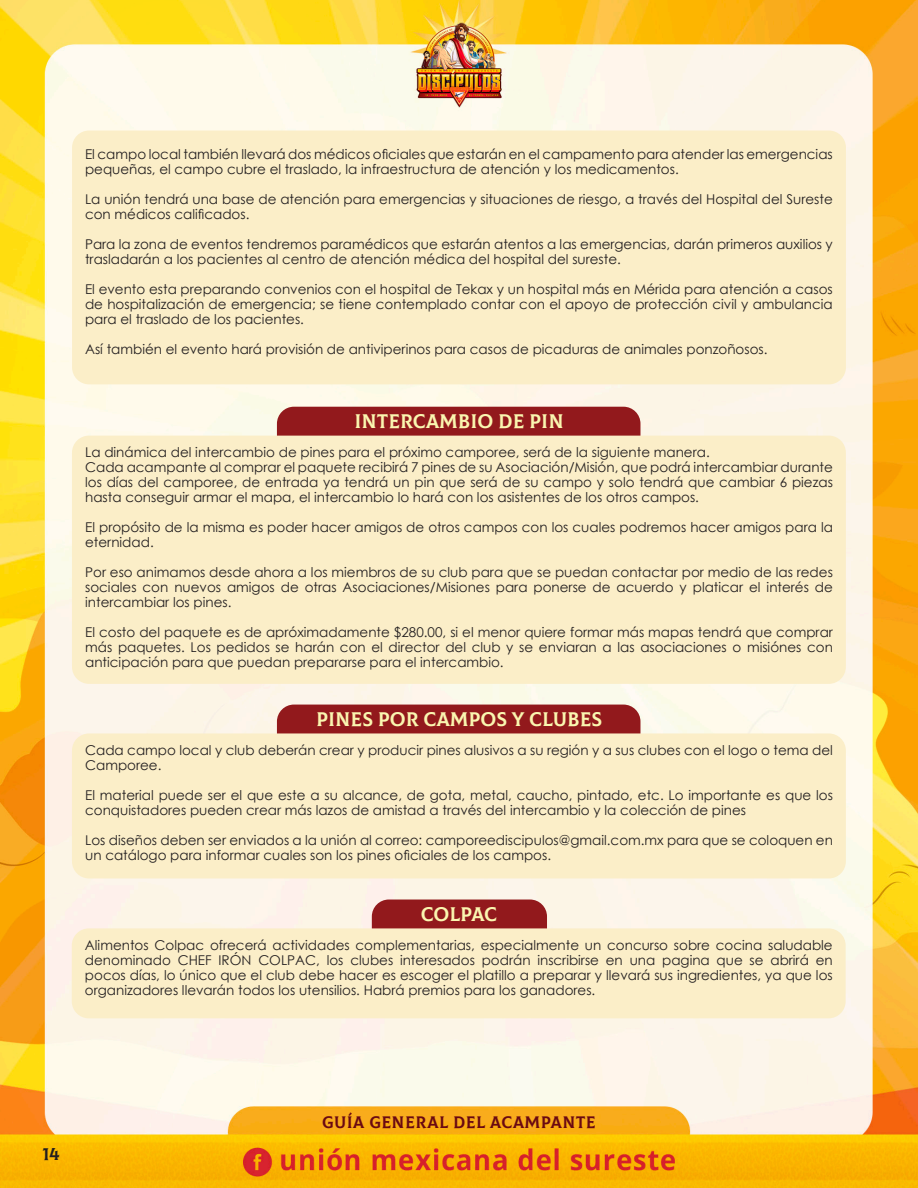
<style>
.page{position:relative;width:918px;height:1188px;background:#fff}
.page>*{position:absolute;margin:0;border:0;box-sizing:border-box;transform-origin:0 0}
.t1{font:19.5px "Colus";color:#faf6b0}
.t2{font:18px "Colus";color:#231f20}
.t3{font:16.5px "Colus";letter-spacing:.025em;color:#6a0912}
.t4{font:13.5px/15px "Century Gothic";color:#231f20}
</style>
<div class="page">
<img style="left:0;top:0;width:918px;height:1188px">
<div style="left:72px;top:131px;width:774px;height:253px;background:#fbeec8;border-radius:17px"></div>
<div style="left:277px;top:407px;width:363px;height:70px;background:#92191c;border-radius:17px"></div>
<div style="left:72px;top:436px;width:774px;height:248px;background:#fbeec8;border-radius:17px"></div>
<div style="left:277px;top:705px;width:363px;height:70px;background:#92191c;border-radius:17px"></div>
<div style="left:72px;top:733px;width:774px;height:145px;background:#fbeec8;border-radius:17px"></div>
<div style="left:372px;top:900px;width:175px;height:69px;background:#92191c;border-radius:17px"></div>
<div style="left:72px;top:928px;width:774px;height:90px;background:#fbeec8;border-radius:17px"></div>
<p class="t4" style="left:85px;top:146px;width:749px">El campo local también llevará dos médicos oficiales que estarán en el campamento para atender las emergencias pequeñas, el campo cubre el traslado, la infraestructura de atención y los medicamentos.</p>
<p class="t4" style="left:85px;top:191px;width:749px">La unión tendrá una base de atención para emergencias y situaciones de riesgo, a través del Hospital del Sureste con médicos calificados.</p>
<p class="t4" style="left:85px;top:236px;width:749px">Para la zona de eventos tendremos paramédicos que estarán atentos a las emergencias, darán primeros auxilios y trasladarán a los pacientes al centro de atención médica del hospital del sureste.</p>
<p class="t4" style="left:85px;top:281px;width:749px;text-align:justify">El evento esta preparando convenios con el hospital de Tekax y un hospital más en Mérida para atención a casos de hospitalización de emergencia; se tiene contemplado contar con el apoyo de protección civil y ambulancia para el traslado de los pacientes.</p>
<p class="t4" style="left:85px;top:341px;width:684px">Así también el evento hará provisión de antiviperinos para casos de picaduras de animales ponzoñosos.</p>
<p class="t1" style="left:354px;top:407px;width:211px">INTERCAMBIO DE PIN</p>
<p class="t4" style="left:85px;top:444px;width:626px">La dinámica del intercambio de pines para el próximo camporee, será de la siguiente manera.</p>
<p class="t4" style="left:85px;top:459px;width:749px;text-align:justify">Cada acampante al comprar el paquete recibirá 7 pines de su Asociación/Misión, que podrá intercambiar durante los días del camporee, de entrada ya tendrá un pin que será de su campo y solo tendrá que cambiar 6 piezas hasta conseguir armar el mapa, el intercambio lo hará con los asistentes de los otros campos.</p>
<p class="t4" style="left:85px;top:519px;width:749px">El propósito de la misma es poder hacer amigos de otros campos con los cuales podremos hacer amigos para la eternidad.</p>
<p class="t4" style="left:85px;top:564px;width:749px;text-align:justify">Por eso animamos desde ahora a los miembros de su club para que se puedan contactar por medio de las redes sociales con nuevos amigos de otras Asociaciones/Misiones para ponerse de acuerdo y platicar el interés de intercambiar los pines.</p>
<p class="t4" style="left:85px;top:624px;width:749px;text-align:justify">El costo del paquete es de apróximadamente $280.00, si el menor quiere formar más mapas tendrá que comprar más paquetes. Los pedidos se harán con el director del club y se enviaran a las asociaciones o misiónes con anticipación para que puedan prepararse para el intercambio.</p>
<p class="t1" style="left:316px;top:705px;width:287px">PINES POR CAMPOS Y CLUBES</p>
<p class="t4" style="left:85px;top:742px;width:749px">Cada campo local y club deberán crear y producir pines alusivos a su región y a sus clubes con el logo o tema del<br>Camporee.</p>
<p class="t4" style="left:85px;top:787px;width:749px">El material puede ser el que este a su alcance, de gota, metal, caucho, pintado, etc. Lo importante es que los conquistadores pueden crear más lazos de amistad a través del intercambio y la colección de pines</p>
<p class="t4" style="left:85px;top:832px;width:749px">Los diseños deben ser enviados a la unión al correo: camporeediscipulos@gmail.com.mx para que se coloquen en un catálogo para informar cuales son los pines oficiales de los campos.</p>
<p class="t1" style="left:421px;top:900px;width:78px">COLPAC</p>
<p class="t4" style="left:85px;top:937px;width:749px;text-align:justify">Alimentos Colpac ofrecerá actividades complementarias, especialmente un concurso sobre cocina saludable denominado CHEF IRÓN COLPAC, los clubes interesados podrán inscribirse en una pagina que se abrirá en pocos días, lo único que el club debe hacer es escoger el platillo a preparar y llevará sus ingredientes, ya que los organizadores llevarán todos los utensilios. Habrá premios para los ganadores.</p>
<h2 class="t2" style="left:43px;top:1140px;width:19px">14</h2>
<p class="t3" style="left:322px;top:1110px;width:275px">GUÍA GENERAL DEL ACAMPANTE</p>
</div>
